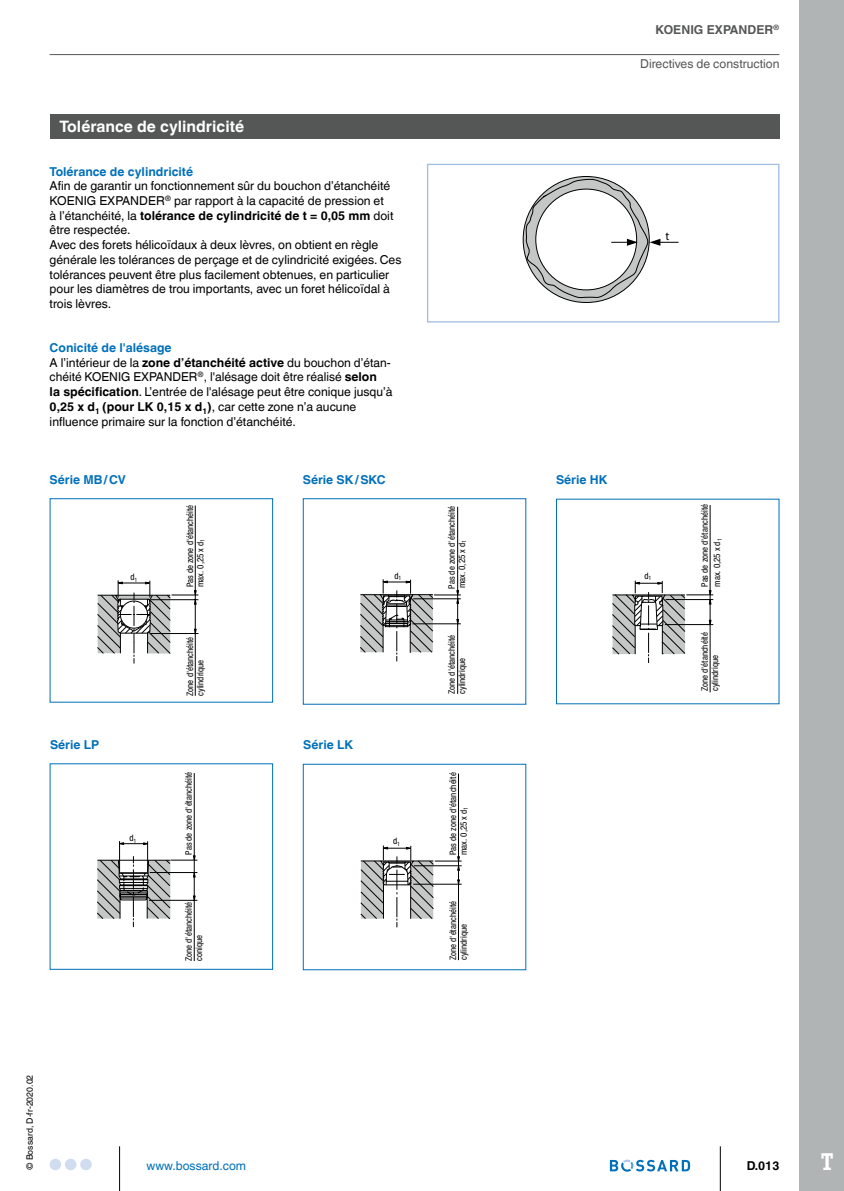
<style>
.page{position:relative;width:844px;height:1191px;background:#fff}
.page>*{position:absolute;margin:0;border:0;box-sizing:border-box;transform-origin:0 0}
.t1{font:700 24.5px "Officina Ser ITC Std";color:#fff}
.t2{font:700 15.75px "Helvetica World";color:#fff}
.t3{font:12.25px/14.7px "Helvetica World";color:#000}
.t4{font:700 12.25px "Helvetica World";color:#0070ba}
.t5{font:12.25px "Helvetica World";color:#555756}
.t6{font:700 12.25px "Helvetica World";color:#555756}
.t7{font:12.25px "Helvetica World";color:#0070ba}
.t8{font:700 12.25px "Helvetica World";color:#000}
.t9{font:11.9px "Myriad Pro";color:#000}
.t10{font:condensed 8.92px/10.5px "Helvetica Neue LT Com";color:#000}
.t11{font:8.75px "Helvetica World";color:#000}
.t12{font:condensed 5.95px "Helvetica Neue LT Com";color:#000}
.s1{font-weight:700}
.s2{font-weight:700;color:#0070ba}
</style>
<div class="page">
<div style="left:799px;top:0;width:44px;height:1191px;background:#b1b4b4"></div>
<div style="left:80px;top:1158px;width:12px;height:12px;background:#d0ddf1;border-radius:50%"></div>
<div style="left:65px;top:1158px;width:11px;height:12px;background:#d0ddf1;border-radius:50%"></div>
<div style="left:50px;top:1158px;width:11px;height:12px;background:#d0ddf1;border-radius:50%"></div>
<hr style="left:719px;top:1146px;width:1px;height:45px;background:#000">
<hr style="left:119px;top:1146px;width:1px;height:45px;background:#000">
<svg style="left:609px;top:1159px;width:81px;height:12px"></svg>
<hr style="left:50px;top:54px;width:729px;height:1px;background:#555756">
<div style="left:50px;top:114px;width:729px;height:25px;background:#555756"></div>
<svg style="left:522px;top:176px;width:156px;height:127px"></svg>
<div style="left:427px;top:164px;width:352px;height:158px;border:1px solid #a0bde2"></div>
<svg style="left:360px;top:506px;width:101px;height:188px"></svg>
<div style="left:303px;top:498px;width:223px;height:206px;border:1px solid #0070ba"></div>
<svg style="left:612px;top:505px;width:101px;height:187px"></svg>
<hr style="left:195px;top:505px;width:1px;height:191px;background:#000">
<svg style="left:97px;top:580px;width:101px;height:83px"></svg>
<div style="left:50px;top:498px;width:223px;height:204px;border:1px solid #0070ba"></div>
<svg style="left:360px;top:773px;width:102px;height:187px"></svg>
<svg style="left:97px;top:773px;width:101px;height:188px"></svg>
<p class="t2" style="left:60px;top:118px;width:186px">Tolérance de cylindricité</p>
<p class="t4" style="left:50px;top:164px;width:145px">Tolérance de cylindricité</p>
<p class="t3" style="left:50px;top:179px;width:353px">Afin de garantir un fonctionnement sûr du bouchon d’étanchéité KOENIG EXPANDER<sup>®</sup> par rapport à la capacité de pression et<br>à l’étanchéité, la <span class="s1">tolérance de cylindricité de t = 0,05 mm</span> doit être respectée.<br>Avec des forets hélicoïdaux à deux lèvres, on obtient en règle générale les tolérances de perçage et de cylindricité exigées. Ces tolérances peuvent être plus facilement obtenues, en particulier pour les diamètres de trou importants, avec un foret hélicoïdal à trois lèvres.</p>
<p class="t3" style="left:50px;top:340px;width:344px"><span class="s2">Conicité de l'alésage<br></span>A l’intérieur de la <span class="s1">zone d’étanchéité active</span> du bouchon d’étan&shy;chéité KOENIG EXPANDER<sup>®</sup>, l'alésage doit être réalisé <span class="s1">selon<br>la spécification</span>. L’entrée de l'alésage peut être conique jusqu’à <span class="s1">0,25 x d</span><sub>1</sub> <span class="s1">(pour LK 0,15 x d</span><sub>1</sub><span class="s1">)</span>, car cette zone n’a aucune influence primaire sur la fonction d’étanchéité.</p>
<p class="t4" style="left:50px;top:473px;width:78px">Série MB/CV</p>
<p class="t4" style="left:303px;top:473px;width:84px">Série SK/SKC</p>
<p class="t4" style="left:556px;top:473px;width:53px">Série HK</p>
<p class="t10" style="left:130px;top:572px;width:8px">d<sub>1</sub></p>
<p class="t10" style="left:184px;top:587px;width:84px;rotate:-90deg">Pas de zone d'étanchéité max. 0,25 x d<sub>1</sub></p>
<p class="t10" style="left:184px;top:696px;width:60px;rotate:-90deg">Zone d'étanchéité cylindrique</p>
<p class="t4" style="left:50px;top:737px;width:51px">Série LP</p>
<p class="t4" style="left:303px;top:737px;width:51px">Série LK</p>
<p class="t10" style="left:129px;top:832px;width:8px">d<sub>1</sub></p>
<p class="t10" style="left:183px;top:854px;width:84px;rotate:-90deg">Pas de zone d'étanchéité</p>
<p class="t10" style="left:183px;top:961px;width:60px;rotate:-90deg">Zone d'étanchéité conique</p>
<p class="t10" style="left:394px;top:570px;width:8px">d<sub>1</sub></p>
<p class="t10" style="left:393px;top:836px;width:8px">d<sub>1</sub></p>
<p class="t10" style="left:446px;top:588px;width:84px;rotate:-90deg">Pas de zone d'étanchéité max. 0,25 x d</p>
<p class="t12" style="left:460px;top:542px;width:4px;rotate:-90deg">1</p>
<p class="t10" style="left:446px;top:694px;width:60px;rotate:-90deg">Zone d'étanchéité cylindrique</p>
<p class="t10" style="left:447px;top:855px;width:84px;rotate:-90deg">Pas de zone d'étanchéité max. 0,25 x d<sub>1</sub></p>
<p class="t10" style="left:447px;top:960px;width:60px;rotate:-90deg">Zone d'étanchéité cylindrique</p>
<p class="t6" style="left:655px;top:22px;width:125px">KOENIG EXPANDER<sup>®</sup></p>
<p class="t5" style="left:640px;top:57px;width:141px">Directives de construction</p>
<p class="t9" style="left:665px;top:228px;width:5px">t</p>
<p class="t10" style="left:644px;top:570px;width:8px">d<sub>1</sub></p>
<p class="t10" style="left:698px;top:587px;width:84px;line-height:12.4px;rotate:-90deg">Pas de zone d'étanchéité max. 0,25 x d<sub>1</sub></p>
<p class="t10" style="left:699px;top:691px;width:60px;rotate:-90deg">Zone d'étanchéité cylindrique</p>
<p class="t11" style="left:25px;top:1170px;width:97px;rotate:-90deg">© Bossard, D-fr-2020.02</p>
<p class="t7" style="left:146px;top:1158px;width:101px">www.bossard.com</p>
<p class="t8" style="left:746px;top:1158px;width:34px">D.013</p>
<h1 class="t1" style="left:821px;top:1146px;width:13px">T</h1>
</div>
